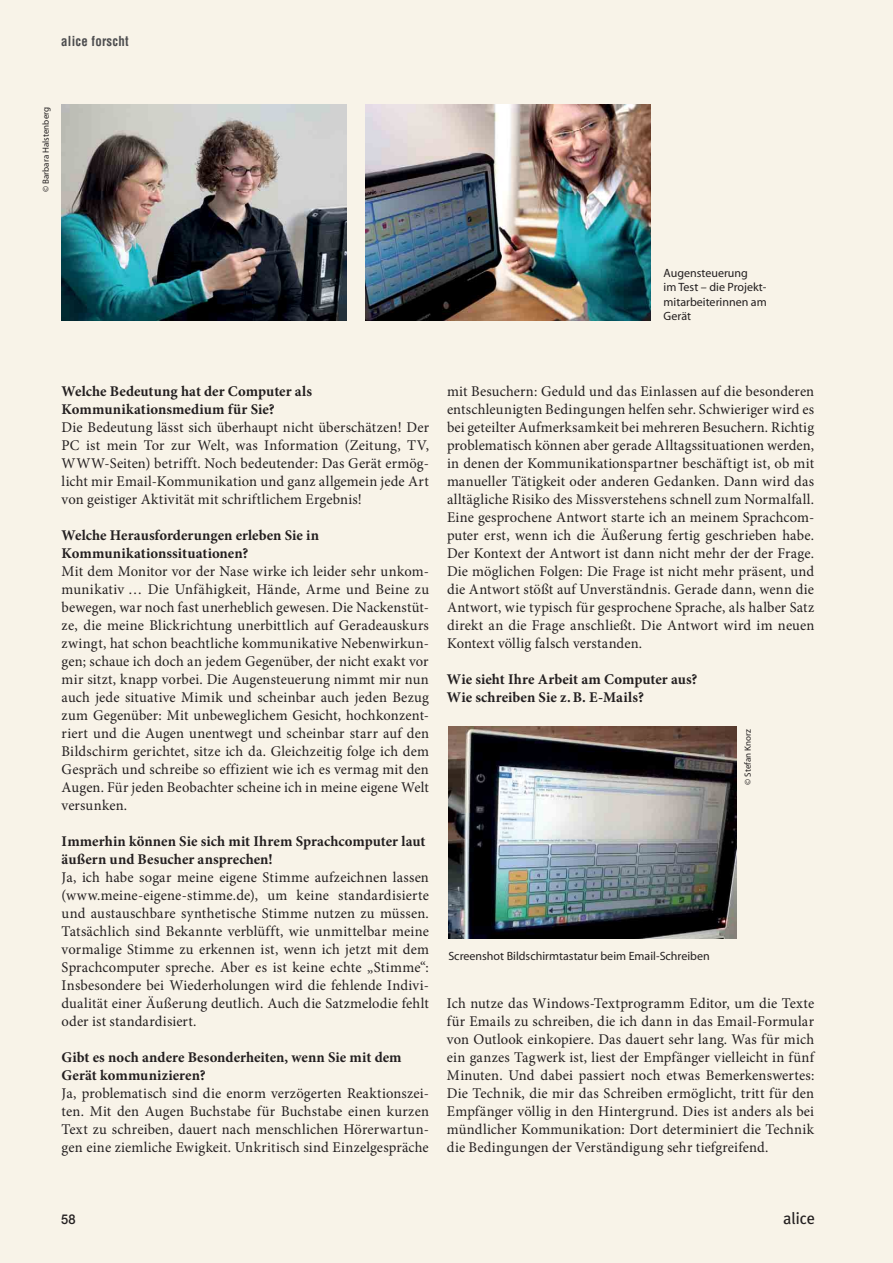
<style>
.page{position:relative;width:893px;height:1263px;background:#f8f3e8}
.page>*{position:absolute;margin:0;border:0;box-sizing:border-box;transform-origin:0 0}
.t1{font:16.5px "Meta";color:#231f20}
.t2{font:14.85px/18px "Minion Pro";letter-spacing:.01em;color:#231f20;text-align:justify}
.t3{font:700 14.85px/18px "Minion Pro";color:#231f20}
.t4{font:700 condensed 13.5px "Helvetica";letter-spacing:.02em;color:#4d4d4f;scale:.95 1}
.t5{font:500 13.5px "Helvetica Neue";color:#231f20;scale:.95 1}
.t6{font:12px/14.2px "Myriad";color:#231f20}
.t7{font:9px "Myriad Pro";color:#231f20}
</style>
<div class="page">
<img style="left:448px;top:727px;width:288px;height:211px">
<img style="left:366px;top:105px;width:285px;height:216px">
<img style="left:62px;top:105px;width:285px;height:216px">
<p class="t4" style="left:61px;top:36px;width:73px">alice forscht</p>
<p class="t7" style="left:42px;top:192px;width:87px;rotate:-90deg">© Barbara Halstenberg</p>
<p class="t6" style="left:664px;top:267px;width:105px">Augensteuerung<br>im Test – die Projekt&shy;mitarbeiterinnen am<br>Gerät</p>
<p class="t3" style="left:62px;top:384px;width:252px">Welche Bedeutung hat der Computer als<br>Kommunikationsmedium für Sie?</p>
<p class="t2" style="left:62px;top:420px;width:369px">Die Bedeutung lässt sich überhaupt nicht überschätzen! Der PC ist mein Tor zur Welt, was Information (Zeitung, TV, WWW-Seiten) betrifft. Noch bedeutender: Das Gerät ermög&shy;licht mir Email-Kommunikation und ganz allgemein jede Art von geistiger Aktivität mit schriftlichem Ergebnis!</p>
<p class="t3" style="left:62px;top:528px;width:259px">Welche Herausforderungen erleben Sie in<br>Kommunikationssituationen?</p>
<p class="t2" style="left:62px;top:564px;width:369px">Mit dem Monitor vor der Nase wirke ich leider sehr unkom&shy;munikativ … Die Unfähigkeit, Hände, Arme und Beine zu bewegen, war noch fast unerheblich gewesen. Die Nackenstüt&shy;ze, die meine Blickrichtung unerbittlich auf Geradeauskurs zwingt, hat schon beachtliche kommunikative Nebenwirkun&shy;gen; schaue ich doch an jedem Gegenüber, der nicht exakt vor mir sitzt, knapp vorbei. Die Augensteuerung nimmt mir nun auch jede situative Mimik und scheinbar auch jeden Bezug zum Gegenüber: Mit unbeweglichem Gesicht, hochkonzent&shy;riert und die Augen unentwegt und scheinbar starr auf den Bildschirm gerichtet, sitze ich da. Gleichzeitig folge ich dem Gespräch und schreibe so effizient wie ich es vermag mit den Augen. Für jeden Beobachter scheine ich in meine eigene Welt versunken.</p>
<p class="t3" style="left:62px;top:834px;width:365px">Immerhin können Sie sich mit Ihrem Sprachcomputer laut äußern und Besucher ansprechen!</p>
<p class="t2" style="left:62px;top:870px;width:369px">Ja, ich habe sogar meine eigene Stimme aufzeichnen lassen (www.meine-eigene-stimme.de), um keine standardisierte und austauschbare synthetische Stimme nutzen zu müssen.<br>Tatsächlich sind Bekannte verblüfft, wie unmittelbar meine vormalige Stimme zu erkennen ist, wenn ich jetzt mit dem Sprachcomputer spreche. Aber es ist keine echte „Stimme“:<br>Insbesondere bei Wiederholungen wird die fehlende Indivi&shy;dualität einer Äußerung deutlich. Auch die Satzmelodie fehlt oder ist standardisiert.</p>
<p class="t3" style="left:62px;top:1050px;width:341px">Gibt es noch andere Besonderheiten, wenn Sie mit dem<br>Gerät kommunizieren?</p>
<p class="t2" style="left:62px;top:1086px;width:369px">Ja, problematisch sind die enorm verzögerten Reaktionszei&shy;ten. Mit den Augen Buchstabe für Buchstabe einen kurzen Text zu schreiben, dauert nach menschlichen Hörerwartun&shy;gen eine ziemliche Ewigkeit. Unkritisch sind Einzelgespräche</p>
<p class="t2" style="left:447px;top:384px;width:369px">mit Besuchern: Geduld und das Einlassen auf die besonderen entschleunigten Bedingungen helfen sehr. Schwieriger wird es bei geteilter Aufmerksamkeit bei mehreren Besuchern. Richtig problematisch können aber gerade Alltagssituationen werden, in denen der Kommunikationspartner beschäftigt ist, ob mit manueller Tätigkeit oder anderen Gedanken. Dann wird das alltägliche Risiko des Missverstehens schnell zum Normalfall.<br>Eine gesprochene Antwort starte ich an meinem Sprachcom&shy;puter erst, wenn ich die Äußerung fertig geschrieben habe.<br>Der Kontext der Antwort ist dann nicht mehr der der Frage.<br>Die möglichen Folgen: Die Frage ist nicht mehr präsent, und die Antwort stößt auf Unverständnis. Gerade dann, wenn die Antwort, wie typisch für gesprochene Sprache, als halber Satz direkt an die Frage anschließt. Die Antwort wird im neuen Kontext völlig falsch verstanden.</p>
<p class="t3" style="left:447px;top:672px;width:252px">Wie sieht Ihre Arbeit am Computer aus?<br>Wie schreiben Sie z. B. E-Mails?</p>
<p class="t7" style="left:744px;top:785px;width:57px;rotate:-90deg">© Stefan Knorz</p>
<p class="t6" style="left:448px;top:950px;width:263px">Screenshot Bildschirmtastatur beim Email-Schreiben</p>
<p class="t2" style="left:447px;top:996px;width:369px">Ich nutze das Windows-Textprogramm Editor, um die Texte für Emails zu schreiben, die ich dann in das Email-Formular von Outlook einkopiere. Das dauert sehr lang. Was für mich ein ganzes Tagwerk ist, liest der Empfänger vielleicht in fünf Minuten. Und dabei passiert noch etwas Bemerkenswertes:<br>Die Technik, die mir das Schreiben ermöglicht, tritt für den Empfänger völlig in den Hintergrund. Dies ist anders als bei mündlicher Kommunikation: Dort determiniert die Technik die Bedingungen der Verständigung sehr tiefgreifend.</p>
<p class="t5" style="left:61px;top:1214px;width:17px">58</p>
<p class="t1" style="left:783px;top:1210px;width:33px">alice</p>
</div>
